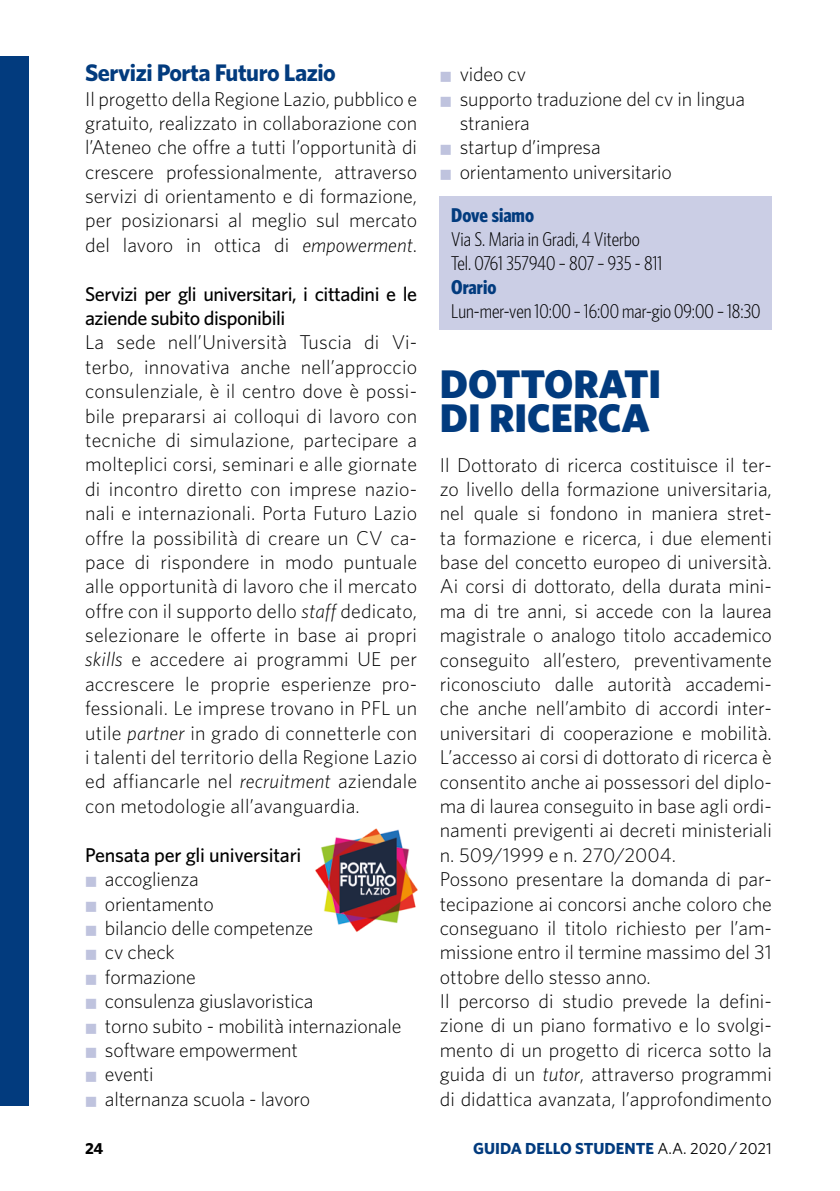
<style>
.page{position:relative;width:840px;height:1191px;background:#fff}
.page>*{position:absolute;margin:0;border:0;box-sizing:border-box;transform-origin:0 0}
.t1{font:900 40px/34px "Whitney";color:#023b7e}
.t2{font:700 24px "Whitney";letter-spacing:-.02em;color:#023b7e}
.t3{font:300 20px/24.4px "Whitney";color:#000;text-align:justify}
.t4{font:300 20px/24px "Whitney Condensed";color:#000}
.t5{font:500 20px/24.4px "Whitney";letter-spacing:-.025em;color:#000}
.t6{font:700 20px "Whitney Condensed";color:#023b7e}
.t7{font:700 16px "Whitney";color:#023b7e}
.t8{font:700 16px "Whitney";color:#000}
.s1{font-style:italic}
.s2{font-weight:500}
.s3{font-family:"Whitney Index Black Square Bd";font-weight:400;font-size:12px;color:#bfc3de}
.s4{font-weight:400;color:#000}
</style>
<div class="page">
<div style="left:0;top:57px;width:28px;height:1049px;background:#023b7e"></div>
<div style="left:439px;top:196px;width:332px;height:134px;background:#cbcee5"></div>
<img style="left:315px;top:828px;width:103px;height:104px">
<p class="t2" style="left:85px;top:58px;width:252px">Servizi Porta Futuro Lazio</p>
<p class="t3" style="left:85px;top:86px;width:333px">Il progetto della Regione Lazio, pubblico e gratuito, realizzato in collaborazione con l’Ateneo che offre a tutti l’opportunità di crescere professionalmente, attraverso servizi di orientamento e di formazione, per posizionarsi al meglio sul mercato del lavoro in ottica di <span class="s1">empowerment</span>.</p>
<p class="t5" style="left:85px;top:281px;width:333px">Servizi per gli universitari, i cittadini e le aziende subito disponibili</p>
<p class="t3" style="left:85px;top:330px;width:333px">La sede nell’Università Tuscia di Vi&shy;terbo, innovativa anche nell’approccio consulenziale, è il centro dove è possi&shy;bile prepararsi ai colloqui di lavoro con tecniche di simulazione, partecipare a molteplici corsi, seminari e alle giornate di incontro diretto con imprese nazio&shy;nali e internazionali. Porta Futuro Lazio offre la possibilità di creare un CV ca&shy;pace di rispondere in modo puntuale alle opportunità di lavoro che il mercato offre con il supporto dello <span class="s1">staff</span> dedicato, selezionare le offerte in base ai propri <span class="s1">skills</span> e accedere ai programmi UE per accrescere le proprie esperienze pro&shy;fessionali. Le imprese trovano in PFL un utile <span class="s1">partner</span> in grado di connetterle con i talenti del territorio della Regione Lazio ed affiancarle nel <span class="s1">recruitment</span> aziendale con metodologie all’avanguardia.</p>
<p class="t3" style="left:85px;top:842px;width:317px;text-align:left"><span class="s2">Pensata per gli universitari<br></span><span class="s3">{</span> accoglienza<br><span class="s3">{</span> orientamento<br><span class="s3">{</span> bilancio delle competenze<br><span class="s3">{</span> cv check<br><span class="s3">{</span> formazione<br><span class="s3">{</span> consulenza giuslavoristica<br><span class="s3">{</span> torno subito - mobilità internazionale <span class="s3">{</span> software empowerment<br><span class="s3">{</span> eventi<br><span class="s3">{</span> alternanza scuola - lavoro</p>
<p class="t3" style="left:439px;top:62px;width:88px"><span class="s3">{</span> video cv</p>
<p class="t3" style="left:439px;top:86px;width:306px"><span class="s3">{</span> supporto traduzione del cv in lingua</p>
<p class="t3" style="left:459px;top:110px;width:71px">straniera</p>
<p class="t3" style="left:439px;top:135px;width:162px"><span class="s3">{</span> startup d’impresa</p>
<p class="t3" style="left:439px;top:159px;width:233px"><span class="s3">{</span> orientamento universitario</p>
<p class="t6" style="left:451px;top:204px;width:84px">Dove siamo</p>
<p class="t4" style="left:451px;top:227px;width:212px">Via S. Maria in Gradi, 4 Viterbo<br>Tel. 0761 357940 – 807 – 935 - 811</p>
<p class="t6" style="left:451px;top:276px;width:47px">Orario</p>
<p class="t4" style="left:451px;top:299px;width:310px">Lun-mer-ven 10:00 – 16:00 mar-gio 09:00 – 18:30</p>
<h1 class="t1" style="left:439px;top:366px;width:223px">DOTTORATI<br>DI RICERCA</h1>
<p class="t3" style="left:439px;top:452px;width:333px;text-align:left">Il Dottorato di ricerca costituisce il ter&shy;zo livello della formazione universitaria, nel quale si fondono in maniera stret&shy;ta formazione e ricerca, i due elementi base del concetto europeo di università.<br>Ai corsi di dottorato, della durata mini&shy;ma di tre anni, si accede con la laurea magistrale o analogo titolo accademico conseguito all’estero, preventivamente riconosciuto dalle autorità accademi&shy;che anche nell’ambito di accordi inter&shy;universitari di cooperazione e mobilità.<br>L’accesso ai corsi di dottorato di ricerca è consentito anche ai possessori del diplo&shy;ma di laurea conseguito in base agli ordi&shy;namenti previgenti ai decreti ministeriali n. 509/1999 e n. 270/2004.<br>Possono presentare la domanda di par&shy;tecipazione ai concorsi anche coloro che conseguano il titolo richiesto per l’am&shy;missione entro il termine massimo del 31 ottobre dello stesso anno.<br>Il percorso di studio prevede la defini&shy;zione di un piano formativo e lo svolgi&shy;mento di un progetto di ricerca sotto la guida di un <span class="s1">tutor</span>, attraverso programmi di didattica avanzata, l’approfondimento</p>
<p class="t8" style="left:85px;top:1139px;width:20px">24</p>
<p class="t7" style="left:473px;top:1139px;width:300px">GUIDA DELLO STUDENTE <span class="s4">A.A. 2020 / 2021</span></p>
</div>
